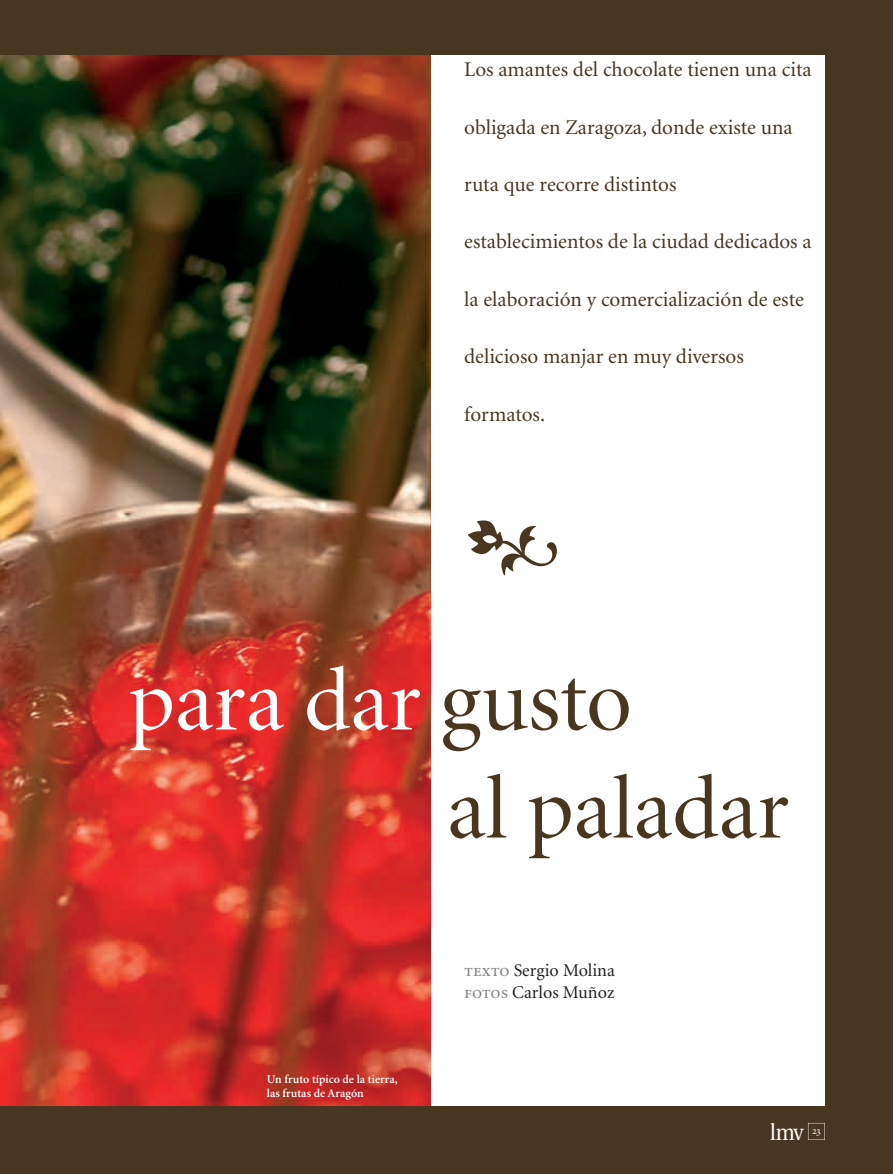
<style>
.page{position:relative;width:893px;height:1174px;background:#473620}
.page>*{position:absolute;margin:0;border:0;box-sizing:border-box;transform-origin:0 0}
.t1{font:90px/108px "Minion Display";color:#473620}
.t2{font:22.95px "Utopia";color:#fff;scale:.9 1}
.t3{font:21px "Minion";color:#473620}
.t4{font:18px/21.6px "Minion";color:#231f20}
.t5{font:600 12px/14.4px "Minion";color:#fff}
.t6{font:10.5px "Minion Exp";color:#fff}
.s1{color:#fff}
.s2{font-family:"Minion Regular SC";color:#808285}
</style>
<div class="page">
<div style="left:0;top:55px;width:825px;height:1051px;background:#fff"></div>
<svg style="left:808px;top:1123px;width:17px;height:17px"></svg>
<img style="left:0;top:55px;width:431px;height:1050px">
<p class="t3" style="left:464px;top:61px;width:349px">Los amantes del chocolate tienen una cita</p>
<p class="t3" style="left:464px;top:119px;width:330px">obligada en Zaragoza, donde existe una</p>
<p class="t3" style="left:464px;top:176px;width:214px">ruta que recorre distintos</p>
<p class="t3" style="left:464px;top:233px;width:349px">establecimientos de la ciudad dedicados a</p>
<p class="t3" style="left:464px;top:291px;width:341px">la elaboración y comercialización de este</p>
<p class="t3" style="left:464px;top:348px;width:281px">delicioso manjar en muy diversos</p>
<p class="t3" style="left:464px;top:406px;width:82px">formatos.</p>
<h1 class="t1" style="left:447px;top:654px;width:343px;text-indent:-319px"><span class="s1">para dar</span> gusto<br>al paladar</h1>
<p class="t5" style="left:267px;top:1072px;width:132px">Un fruto típico de la tierra, las frutas de Aragón</p>
<p class="t4" style="left:464px;top:961px;width:152px"><span class="s2">texto</span> Sergio Molina <span class="s2">fotos</span> Carlos Muñoz</p>
<p class="t2" style="left:770px;top:1122px;width:39px">lmv</p>
<p class="t6" style="left:812px;top:1126px;width:10px">23</p>
</div>
